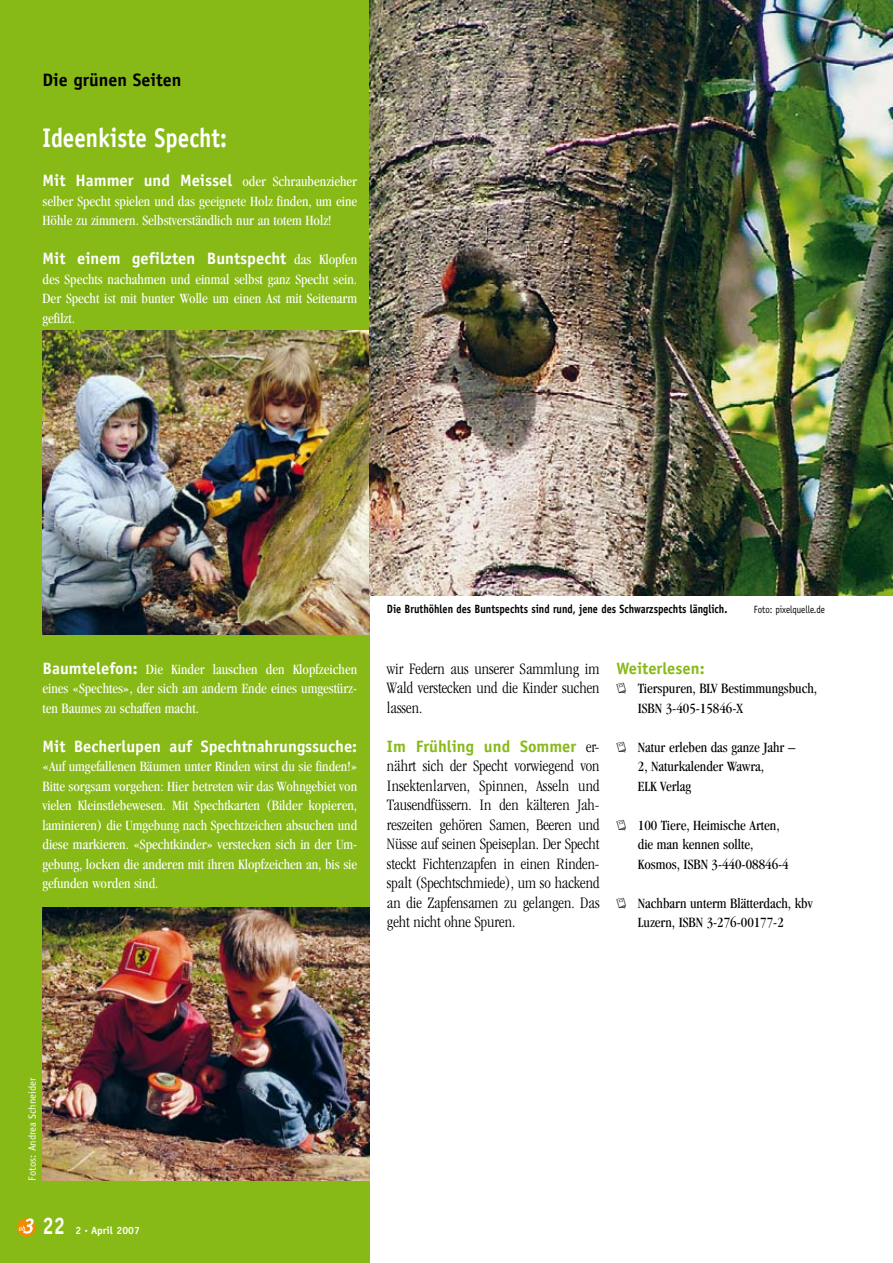
<style>
.page{position:relative;width:893px;height:1263px;background:#fff}
.page>*{position:absolute;margin:0;border:0;box-sizing:border-box;transform-origin:0 0}
.t1{font:700 27px "Officina Sans";color:#fff;scale:.85 1}
.t2{font:700 24px "Officina Sans";color:#fff;scale:.85 1}
.t3{font:700 18px "Officina Sans";color:#000}
.t4{font:300 condensed 16.5px/19.5px "Garamond";color:#000;text-align:justify}
.t5{font:700 16.5px "Officina Sans";color:#fff}
.t6{font:700 16.5px "Officina Sans";color:#87b917}
.t7{font:condensed 14.7px/19.5px "Garamond";color:#fff;text-align:justify}
.t8{font:condensed 14.7px/19.5px "Garamond";color:#000}
.t9{font:700 12px "Officina Sans";color:#000;scale:.85 1}
.t10{font:10.5px "Officina Sans";color:#fff}
.t11{font:10.5px "Officina Sans";color:#000;scale:.85 1}
.t12{font:700 10.5px "Officina Sans";color:#fff}
.s1{font-family:"Garamond";font-weight:400;font-stretch:condensed;font-size:14.7px}
.s2{font-family:"Officina Sans";font-weight:700;font-stretch:normal;font-size:16.5px}
.s3{font-family:"Garamond";font-weight:300;font-stretch:condensed;color:#000}
.s4{font-size:6px}
</style>
<div class="page">
<div style="left:0;top:0;width:370px;height:1263px;background:#87b917"></div>
<img style="left:43px;top:908px;width:327px;height:272px">
<img style="left:43px;top:330px;width:327px;height:305px">
<img style="left:370px;top:0;width:523px;height:596px">
<svg style="left:17px;top:1218px;width:19px;height:19px"></svg>
<svg style="left:19px;top:1218px;width:15px;height:15px"></svg>
<p class="t3" style="left:43px;top:69px;width:141px">Die grünen Seiten</p>
<h1 class="t1" style="left:43px;top:121px;width:218px">Ideenkiste Specht:</h1>
<p class="t5" style="left:43px;top:170px;width:316px">Mit Hammer und Meissel <span class="s1">oder Schraubenzieher</span></p>
<p class="t7" style="left:43px;top:191px;width:316px">sel-ber Specht spielen und das geeignete Holz finden, um eine<br>Höhle zu zimmern. Selbstverständlich nur an totem Holz!</p>
<p class="t5" style="left:43px;top:248px;width:316px">Mit einem gefilzten Buntspecht <span class="s1">das Klopfen</span></p>
<p class="t7" style="left:43px;top:269px;width:316px">des Spechts nachahmen und einmal selbst ganz Specht sein.<br>Der Specht ist mit bunter Wolle um einen Ast mit Seitenarm gefilzt.</p>
<p class="t7" style="left:43px;top:659px;width:316px"><span class="s2">Baumtelefon:</span> Die Kinder lauschen den Klopfzeichen eines «Spechtes», der sich am andern Ende eines umgestürz&shy;ten Baumes zu schaffen macht.</p>
<p class="t5" style="left:43px;top:736px;width:316px">Mit Becherlupen auf Spechtnahrungssuche:</p>
<p class="t7" style="left:43px;top:757px;width:316px">«Auf umgefallenen Bäumen unter Rinden wirst du sie finden!» Bitte sorgsam vorgehen: Hier betreten wir das Wohngebiet von vielen Kleinstlebewesen. Mit Spechtkarten (Bilder kopieren, laminieren) die Umgebung nach Spechtzeichen absuchen und diese markieren. «Spechtkinder» verstecken sich in der Um&shy;gebung, locken die anderen mit ihren Klopfzeichen an, bis sie gefunden worden sind.</p>
<p class="t9" style="left:387px;top:602px;width:402px">Die Bruthöhlen des Buntspechts sind rund, jene des Schwarzspechts länglich.</p>
<p class="t11" style="left:754px;top:604px;width:85px">Foto: pixelquelle.de</p>
<p class="t4" style="left:387px;top:659px;width:214px">wir Federn aus unserer Sammlung im Wald verstecken und die Kinder suchen lassen.</p>
<p class="t6" style="left:387px;top:736px;width:214px">Im Frühling und Sommer <span class="s3">er-</span></p>
<p class="t4" style="left:387px;top:756px;width:214px">nährt sich der Specht vorwiegend von Insektenlarven, Spinnen, Asseln und Tausendfüssern. In den kälteren Jah&shy;reszeiten gehören Samen, Beeren und Nüsse auf seinen Speiseplan. Der Specht steckt Fichtenzapfen in einen Rinden&shy;spalt (Spechtschmiede), um so hackend an die Zapfensamen zu gelangen. Das geht nicht ohne Spuren.</p>
<p class="t6" style="left:617px;top:658px;width:89px">Weiterlesen:</p>
<p class="t8" style="left:638px;top:679px;width:181px">Tierspuren, BLV Bestimmungsbuch,<br>ISBN 3-405-15846-X</p>
<p class="t8" style="left:638px;top:737px;width:159px">Natur erleben das ganze Jahr –<br>2, Naturkalender Wawra,<br>ELK Verlag</p>
<p class="t8" style="left:638px;top:815px;width:152px">100 Tiere, Heimische Arten, die man kennen sollte,<br>Kosmos, ISBN 3-440-08846-4</p>
<p class="t8" style="left:638px;top:893px;width:176px">Nachbarn unterm Blätterdach, kbv<br>Luzern, ISBN 3-276-00177-2</p>
<p class="t10" style="left:26px;top:1181px;width:104px;rotate:-90deg">Fotos: Andrea Schneider</p>
<h2 class="t2" style="left:43px;top:1211px;width:28px">22</h2>
<p class="t12" style="left:75px;top:1224px;width:66px">2 <span class="s4">•</span> April 2007</p>
</div>
